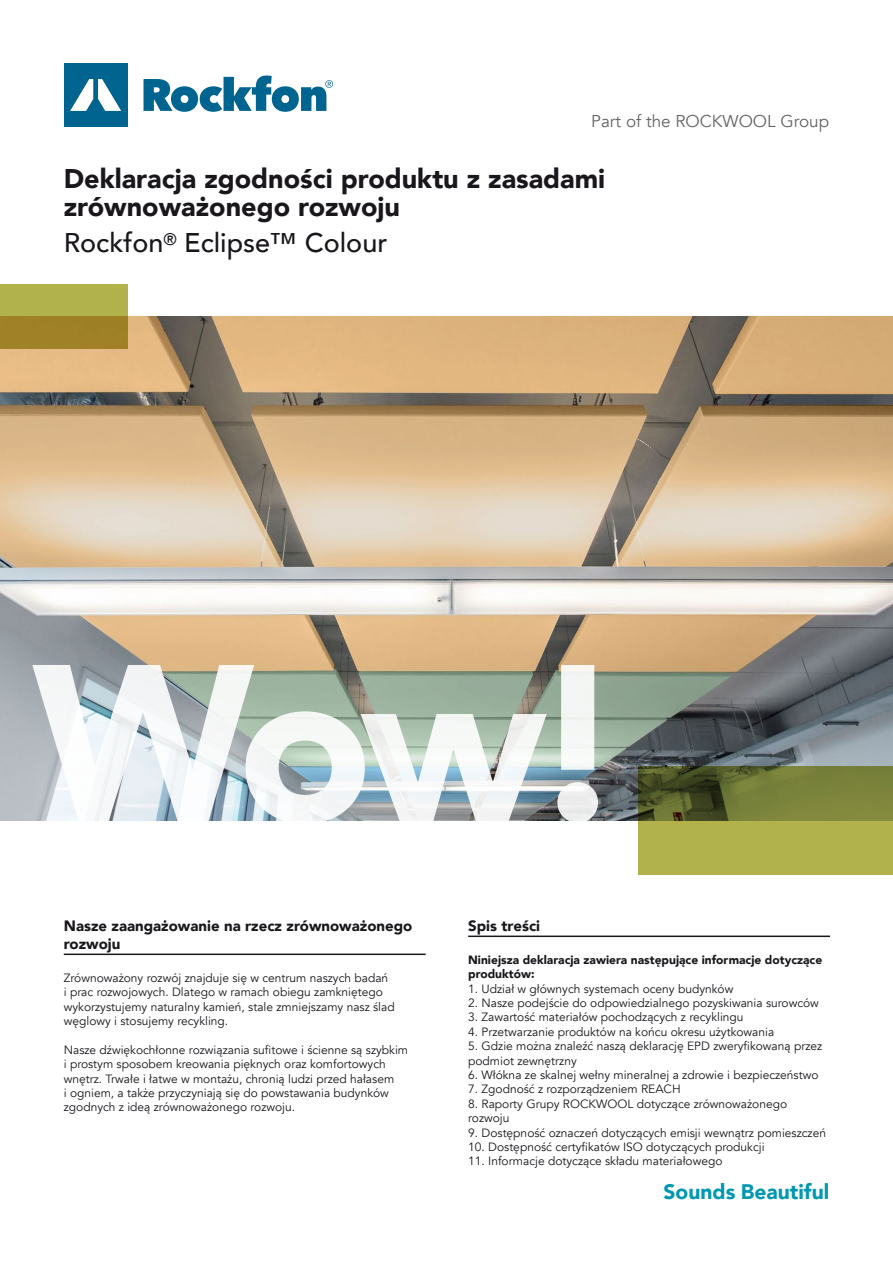
<style>
.page{position:relative;width:893px;height:1263px;background:#fff}
.page>*{position:absolute;margin:0;border:0;box-sizing:border-box;transform-origin:0 0}
.t1{font:900 220.95px "Avenir";color:#fff}
.t2{font:900 27px/28.5px "Avenir";color:#1a171c}
.t3{font:500 27px "Avenir";color:#1a171c}
.t4{font:900 21px "Avenir";color:#0098b1}
.t5{font:17.1px "Avenir";color:#646567}
.t6{font:900 15px/18px "Avenir";color:#1a171c}
.t7{font:12px/14.4px "Avenir";color:#1a171c}
.t8{font:900 12px/14.4px "Avenir";color:#1a171c}
</style>
<div class="page">
<svg style="left:144px;top:75px;width:189px;height:37px"></svg>
<div style="left:64px;top:63px;width:64px;height:64px;background:#006490"></div>
<svg style="left:70px;top:79px;width:51px;height:32px"></svg>
<img style="left:0;top:316px;width:893px;height:505px">
<svg style="left:0;top:284px;width:128px;height:64px"></svg>
<svg style="left:638px;top:767px;width:255px;height:108px"></svg>
<hr style="left:64px;top:953px;width:362px;height:2px;background:#1a171c">
<hr style="left:468px;top:935px;width:362px;height:2px;background:#1a171c">
<h3 class="t5" style="left:591px;top:111px;width:239px">Part of the ROCKWOOL Group</h3>
<h2 class="t2" style="left:64px;top:163px;width:543px">Deklaracja zgodności produktu z zasadami zrównoważonego rozwoju</h2>
<h2 class="t3" style="left:64px;top:219px;width:325px">Rockfon<sup>®</sup> Eclipse™ Colour</h2>
<h1 class="t1" style="left:33px;top:555px;width:595px">Wow!</h1>
<p class="t6" style="left:64px;top:917px;width:350px">Nasze zaangażowanie na rzecz zrównoważonego rozwoju</p>
<p class="t7" style="left:64px;top:970px;width:332px">Zrównoważony rozwój znajduje się w centrum naszych badań<br>i prac rozwojowych. Dlatego w ramach obiegu zamkniętego wykorzystujemy naturalny kamień, stale zmniejszamy nasz ślad węglowy i stosujemy recykling.</p>
<p class="t7" style="left:64px;top:1042px;width:346px">Nasze dźwiękochłonne rozwiązania sufitowe i ścienne są szybkim i prostym sposobem kreowania pięknych oraz komfortowych wnętrz. Trwałe i łatwe w montażu, chronią ludzi przed hałasem<br>i ogniem, a także przyczyniają się do powstawania budynków zgodnych z ideą zrównoważonego rozwoju.</p>
<p class="t6" style="left:468px;top:917px;width:73px">Spis treści</p>
<p class="t8" style="left:468px;top:952px;width:356px">Niniejsza deklaracja zawiera następujące informacje dotyczące produktów:</p>
<p class="t7" style="left:468px;top:981px;width:267px">1. Udział w głównych systemach oceny budynków</p>
<p class="t7" style="left:468px;top:996px;width:352px">2. Nasze podejście do odpowiedzialnego pozyskiwania surowców</p>
<p class="t7" style="left:468px;top:1010px;width:277px">3. Zawartość materiałów pochodzących z recyklingu</p>
<p class="t7" style="left:468px;top:1024px;width:308px">4. Przetwarzanie produktów na końcu okresu użytkowania</p>
<p class="t7" style="left:468px;top:1039px;width:356px">5. Gdzie można znaleźć naszą deklarację EPD zweryfikowaną przez podmiot zewnętrzny</p>
<p class="t7" style="left:468px;top:1068px;width:352px">6. Włókna ze skalnej wełny mineralnej a zdrowie i bezpieczeństwo</p>
<p class="t7" style="left:468px;top:1082px;width:214px">7. Zgodność z rozporządzeniem REACH</p>
<p class="t7" style="left:468px;top:1096px;width:320px">8. Raporty Grupy ROCKWOOL dotyczące zrównoważonego rozwoju</p>
<p class="t7" style="left:468px;top:1125px;width:359px">9. Dostępność oznaczeń dotyczących emisji wewnątrz pomieszczeń</p>
<p class="t7" style="left:468px;top:1140px;width:298px">10. Dostępność certyfikatów ISO dotyczących produkcji</p>
<p class="t7" style="left:468px;top:1154px;width:256px">11. Informacje dotyczące składu materiałowego</p>
<h3 class="t4" style="left:664px;top:1174px;width:167px">Sounds Beautiful</h3>
</div>
